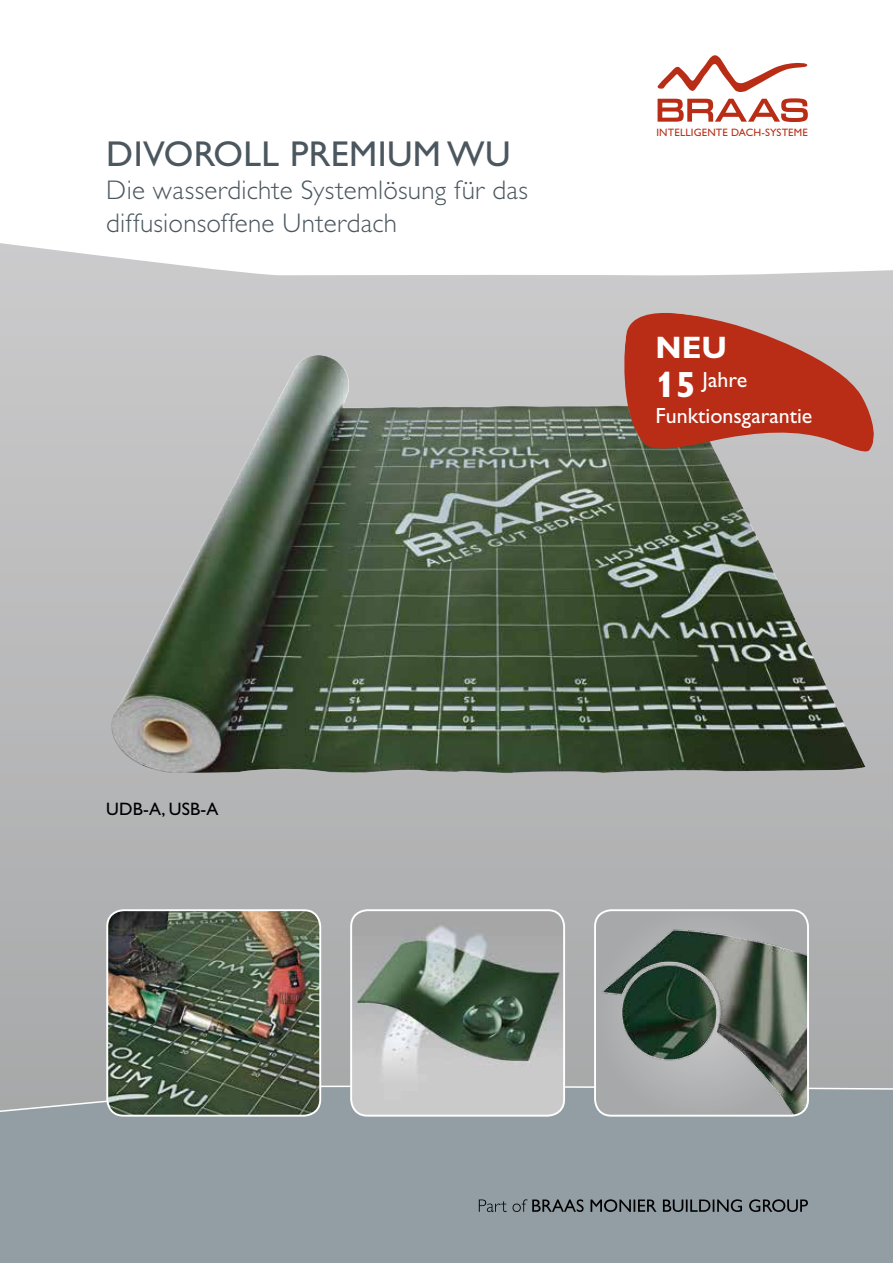
<style>
.page{position:relative;width:893px;height:1263px;background:#fff}
.page>*{position:absolute;margin:0;border:0;box-sizing:border-box;transform-origin:0 0}
.t1{font:36px "Gill Alt One";letter-spacing:.01em;color:#4b575f}
.t2{font:700 31.05px "Gill Alt One";color:#fff}
.t3{font:300 27px/33px "Gill Alt One";letter-spacing:.01em;color:#4b575f}
.t4{font:21.9px/36.5px "Gill Alt One";color:#fff}
.t5{font:18px "Gill Alt One";letter-spacing:.01em;color:#000}
.t6{font:10.8px "Gill Alt One";letter-spacing:.015em;color:#b92d16}
.s1{font-weight:700;font-size:36.6px}
</style>
<div class="page">
<div style="left:0;top:234px;width:893px;height:884px;background:linear-gradient(to bottom,#cccbcd,#a6a8a8)"></div>
<img style="left:105px;top:355px;width:760px;height:418px">
<svg style="left:0;top:64px;width:893px;height:212px"></svg>
<div style="left:0;top:1085px;width:893px;height:178px;background:#929da4"></div>
<svg style="left:479px;top:1199px;width:329px;height:13px;background:#666d72"></svg>
<img style="left:107px;top:910px;width:213px;height:206px">
<div style="left:106px;top:909px;width:215px;height:207px;border:2px solid #fff;border-radius:16px"></div>
<img style="left:351px;top:910px;width:213px;height:206px">
<div style="left:350px;top:909px;width:215px;height:207px;border:2px solid #fff;border-radius:16px"></div>
<img style="left:595px;top:910px;width:213px;height:206px">
<div style="left:594px;top:909px;width:215px;height:207px;border:2px solid #fff;border-radius:16px"></div>
<svg style="left:658px;top:55px;width:149px;height:37px"></svg>
<svg style="left:658px;top:98px;width:150px;height:24px"></svg>
<svg style="left:614px;top:308px;width:271px;height:165px;background:#b4685a"></svg>
<h1 class="t1" style="left:106px;top:133px;width:406px">DIVOROLL PREMIUM WU</h1>
<p class="t3" style="left:106px;top:173px;width:423px">Die wasserdichte Systemlösung für das diffusionsoffene Unterdach</p>
<p class="t6" style="left:656px;top:126px;width:153px">INTELLIGENTE DACH-SYSTEME</p>
<p class="t2" style="left:655px;top:329px;width:73px">NEU</p>
<p class="t4" style="left:655px;top:361px;width:158px"><span class="s1">15</span> Jahre<br>Funktionsgarantie</p>
<p class="t5" style="left:106px;top:798px;width:114px">UDB-A, USB-A</p>
</div>
